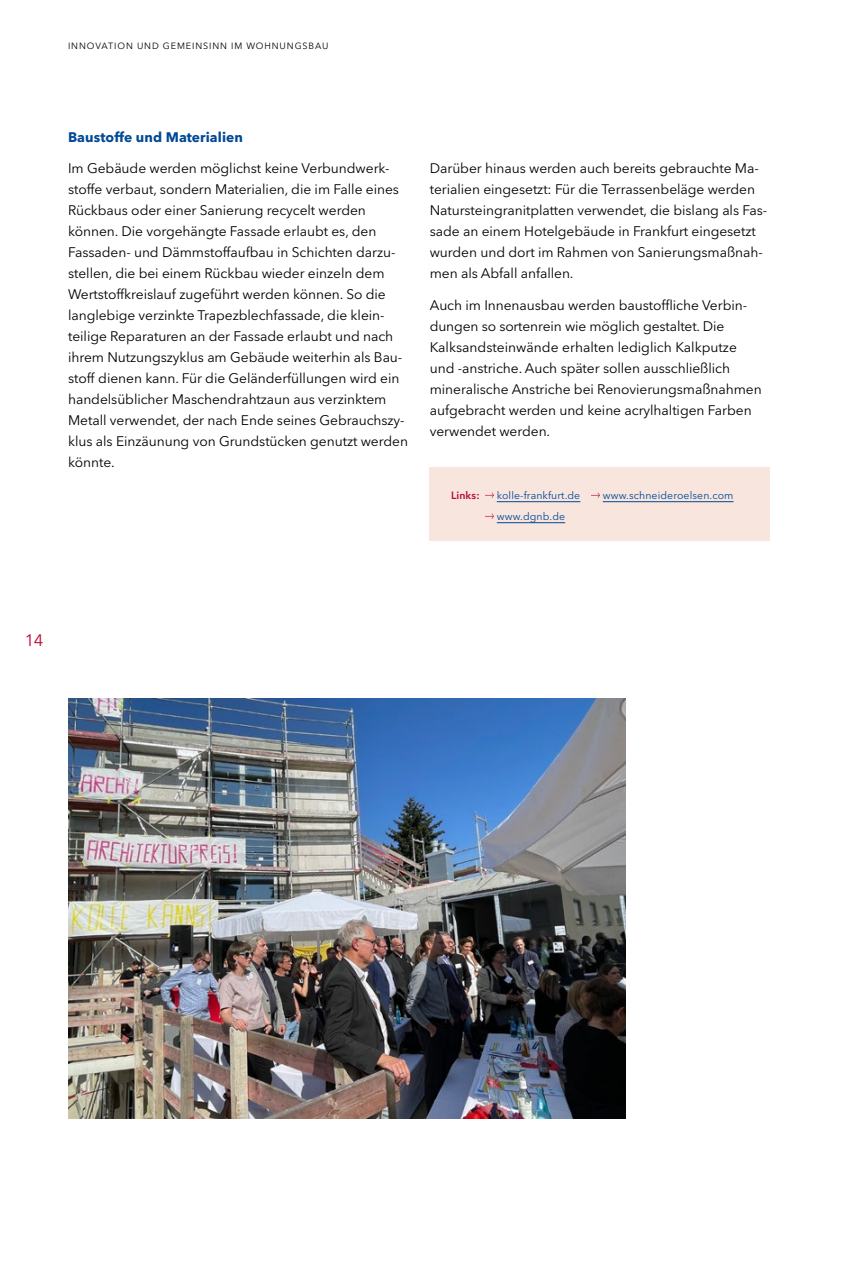
<style>
.page{position:relative;width:851px;height:1276px;background:#fff}
.page>*{position:absolute;margin:0;border:0;box-sizing:border-box;transform-origin:0 0}
.t1{font:16.5px "Avenir Next LT Pro";color:#bc082f}
.Fließtext_ohne_Einzug_-_9_2_Pt{font:13.8px/21px "Avenir Next LT Pro";letter-spacing:-.005em;color:#000}
.Subheadline_Fließtext_9_2_Pt{font:700 13.8px "Avenir Next LT Pro";letter-spacing:.005em;color:#004996}
.Links_Blau{font:10.5px "Avenir Next LT Pro";letter-spacing:.01em;color:#004996}
.Links_Blau-2{font:600 10.5px "Avenir Next LT Pro";letter-spacing:.01em;color:#bc082f}
.t2{font:9px "Avenir Next LT Pro";letter-spacing:.1em;color:#000}
</style>
<div class="page">
<div style="left:429px;top:467px;width:341px;height:74px;background:#f8e5de"></div>
<hr style="left:496px;top:501px;width:84px;height:1px;background:#004996">
<hr style="left:602px;top:501px;width:131px;height:1px;background:#004996">
<hr style="left:496px;top:522px;width:69px;height:1px;background:#004996">
<svg style="left:485px;top:492px;width:9px;height:6px"></svg>
<svg style="left:591px;top:492px;width:9px;height:6px"></svg>
<svg style="left:485px;top:513px;width:9px;height:6px"></svg>
<img style="left:68px;top:698px;width:557px;height:420px">
<p class="t2" style="left:68px;top:41px;width:262px">INNOVATION UND GEMEINSINN IM WOHNUNGSBAU</p>
<p class="Subheadline_Fließtext_9_2_Pt" style="left:68px;top:128px;width:176px">Baustoffe und Materialien</p>
<p class="Fließtext_ohne_Einzug_-_9_2_Pt" style="left:68px;top:158px;width:341px">Im Gebäude werden möglichst keine Verbundwerk&shy;stoffe verbaut, sondern Materialien, die im Falle eines Rückbaus oder einer Sanierung recycelt werden können. Die vorgehängte Fassade erlaubt es, den Fassaden- und Dämmstoffaufbau in Schichten darzu&shy;stellen, die bei einem Rückbau wieder einzeln dem Wertstoffkreislauf zugeführt werden können. So die langlebige verzinkte Trapezblechfassade, die klein&shy;teilige Reparaturen an der Fassade erlaubt und nach ihrem Nutzungszyklus am Gebäude weiterhin als Bau&shy;stoff dienen kann. Für die Geländerfüllungen wird ein handelsüblicher Maschendrahtzaun aus verzinktem Metall verwendet, der nach Ende seines Gebrauchszy&shy;klus als Einzäunung von Grundstücken genutzt werden könnte.</p>
<p class="Fließtext_ohne_Einzug_-_9_2_Pt" style="left:429px;top:158px;width:339px">Darüber hinaus werden auch bereits gebrauchte Ma&shy;terialien eingesetzt: Für die Terrassenbeläge werden Natursteingranitplatten verwendet, die bislang als Fas&shy;sade an einem Hotelgebäude in Frankfurt eingesetzt wurden und dort im Rahmen von Sanierungsmaßnah&shy;men als Abfall anfallen.</p>
<p class="Fließtext_ohne_Einzug_-_9_2_Pt" style="left:429px;top:294px;width:333px">Auch im Innenausbau werden baustoffliche Verbin&shy;dungen so sortenrein wie möglich gestaltet. Die Kalksandsteinwände erhalten lediglich Kalkputze und -anstriche. Auch später sollen ausschließlich mineralische Anstriche bei Renovierungsmaßnahmen aufgebracht werden und keine acrylhaltigen Farben verwendet werden.</p>
<p class="Links_Blau-2" style="left:451px;top:488px;width:30px">Links:</p>
<p class="Links_Blau" style="left:496px;top:489px;width:85px">kolle-frankfurt.de</p>
<p class="Links_Blau" style="left:602px;top:489px;width:132px">www.schneideroelsen.com</p>
<p class="Links_Blau" style="left:496px;top:510px;width:70px">www.dgnb.de</p>
<p class="t1" style="left:25px;top:630px;width:20px">14</p>
</div>
